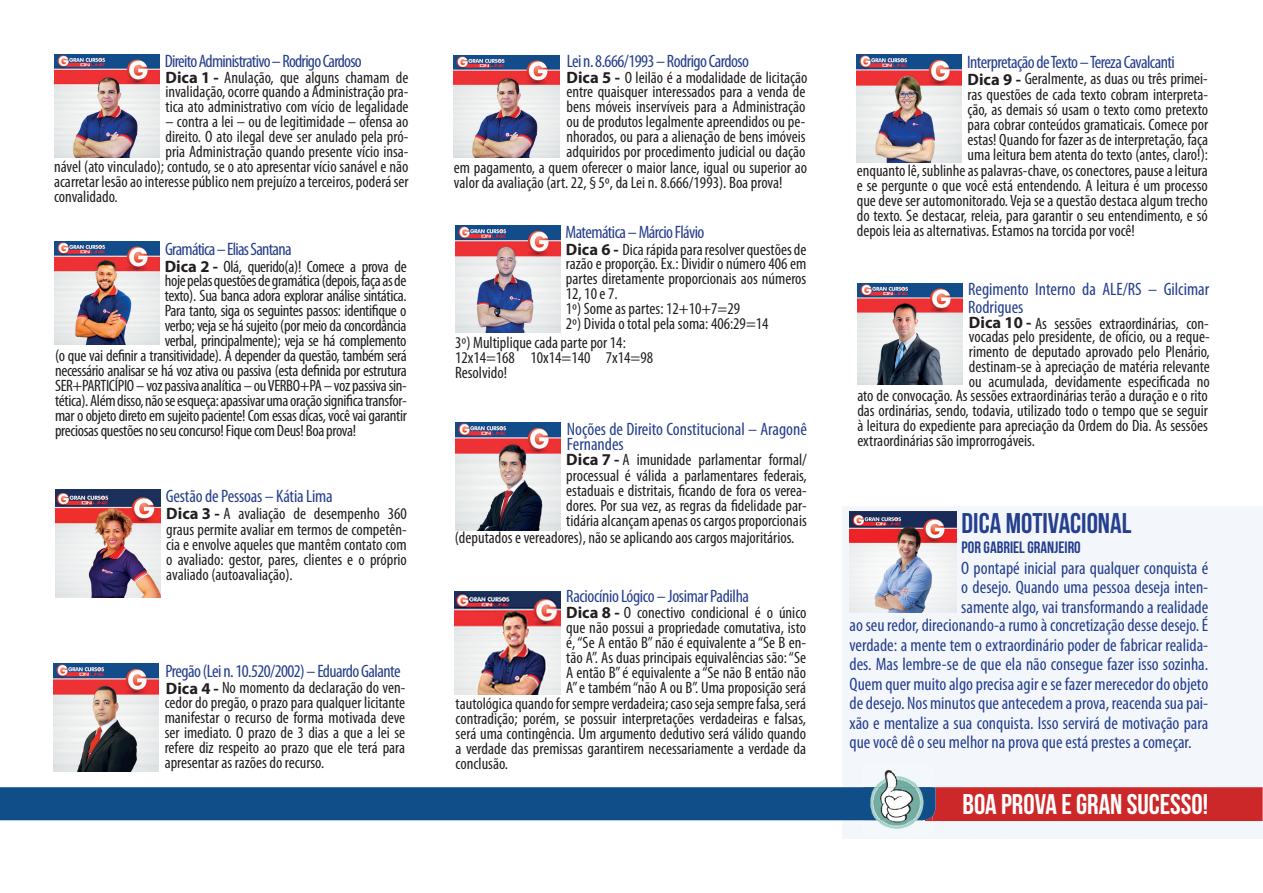
<style>
.page{position:relative;width:1263px;height:893px;background:#fff}
.page>*{position:absolute;margin:0;border:0;box-sizing:border-box;transform-origin:0 0}
.t1{font:700 28.5px "Bebas Neue";color:#fff}
.t2{font:700 28.5px "Bebas Neue";color:#253f8e}
.t3{font:condensed 18px/18px "Myriad Pro";color:#253f8e}
.t4{font:condensed 18px "Myriad Pro";letter-spacing:-.03em;color:#253f8e}
.t5{font:condensed 18px "Myriad Pro";letter-spacing:-.04em;color:#253f8e}
.t6{font:condensed 18px "Myriad Pro";letter-spacing:-.02em;color:#253f8e}
.t7{font:condensed 16.5px/15px "Myriad Pro";color:#231f20;text-align:justify}
.t8{font:condensed 16.5px "Myriad Pro";letter-spacing:-.02em;color:#231f20}
.t9{font:700 16.5px "Bebas Neue";color:#253f8e}
.s1{font-weight:700;font-stretch:normal}
</style>
<div class="page">
<img style="left:54px;top:54px;width:105px;height:103px">
<img style="left:455px;top:591px;width:105px;height:103px">
<img style="left:54px;top:241px;width:105px;height:103px">
<img style="left:456px;top:225px;width:105px;height:108px">
<img style="left:455px;top:423px;width:105px;height:107px">
<img style="left:54px;top:664px;width:105px;height:107px">
<img style="left:856px;top:54px;width:105px;height:108px">
<img style="left:55px;top:489px;width:105px;height:108px">
<img style="left:857px;top:283px;width:105px;height:102px">
<img style="left:454px;top:56px;width:105px;height:101px">
<div style="left:842px;top:507px;width:421px;height:332px;background:#f3f7fc"></div>
<div style="left:935px;top:787px;width:328px;height:34px;background:#cc2729"></div>
<img style="left:863px;top:765px;width:69px;height:69px">
<svg style="left:0;top:787px;width:935px;height:34px;background:#1d588e"></svg>
<img style="left:849px;top:512px;width:107px;height:101px">
<p class="t5" style="left:165px;top:52px;width:199px">Direito Administrativo – Rodrigo Cardoso</p>
<p class="t7" style="left:166px;top:70px;width:245px"><span class="s1">Dica 1 -</span> Anulação, que alguns chamam de</p>
<p class="t7" style="left:165px;top:84px;width:245px">invalidação, ocorre quando a Administração pra&shy;tica ato administrativo com vício de legalidade</p>
<p class="t7" style="left:165px;top:114px;width:245px">– contra a lei – ou de legitimidade – ofensa ao direito. O ato ilegal deve ser anulado pela pró&shy;pria Administração quando presente vício insa-</p>
<p class="t7" style="left:54px;top:159px;width:356px">nável (ato vinculado); contudo, se o ato apresentar vício sanável e não acarretar lesão ao interesse público nem prejuízo a terceiros, poderá ser convalidado.</p>
<p class="t5" style="left:165px;top:240px;width:128px">Gramática – Elias Santana</p>
<p class="t8" style="left:165px;top:257px;width:243px"><span class="s1">Dica 2 -</span> Olá, querido(a)! Comece a prova de</p>
<p class="t7" style="left:165px;top:273px;width:243px">hoje pelas questões de gramática (depois, faça as de texto). Sua banca adora explorar análise sintática.<br>Para tanto, siga os seguintes passos: identifique o verbo; veja se há sujeito (por meio da concordância verbal, principalmente); veja se há complemento</p>
<p class="t7" style="left:55px;top:348px;width:353px">(o que vai definir a transitividade). A depender da questão, também será necessário analisar se há voz ativa ou passiva (esta definida por estrutura SER+PARTICÍPIO – voz passiva analítica – ou VERBO+PA – voz passiva sin&shy;tética). Além disso, não se esqueça: apassivar uma oração significa transfor&shy;mar o objeto direto em sujeito paciente! Com essas dicas, você vai garantir preciosas questões no seu concurso! Fique com Deus! Boa prova!</p>
<p class="t3" style="left:166px;top:487px;width:168px">Gestão de Pessoas – Kátia Lima</p>
<p class="t7" style="left:166px;top:507px;width:242px"><span class="s1">Dica 3 -</span> A avaliação de desempenho 360</p>
<p class="t7" style="left:166px;top:522px;width:242px">graus permite avaliar em termos de competên&shy;cia e envolve aqueles que mantêm contato com o avaliado: gestor, pares, clientes e o próprio avaliado (autoavaliação).</p>
<p class="t4" style="left:165px;top:662px;width:237px">Pregão (Lei n. 10.520/2002) – Eduardo Galante</p>
<p class="t7" style="left:166px;top:681px;width:241px"><span class="s1">Dica 4 -</span> No momento da declaração do ven-</p>
<p class="t7" style="left:165px;top:695px;width:242px">cedor do pregão, o prazo para qualquer licitante manifestar o recurso de forma motivada deve ser imediato. O prazo de 3 dias a que a lei se refere diz respeito ao prazo que ele terá para apresentar as razões do recurso.</p>
<p class="t4" style="left:567px;top:52px;width:184px">Lei n. 8.666/1993 – Rodrigo Cardoso</p>
<p class="t4" style="left:967px;top:52px;width:209px">Interpretação de Texto – Tereza Cavalcanti</p>
<p class="t7" style="left:566px;top:71px;width:242px"><span class="s1">Dica 5 -</span> O leilão é a modalidade de licitação</p>
<p class="t7" style="left:967px;top:71px;width:242px"><span class="s1">Dica 9 -</span> Geralmente, as duas ou três primei-</p>
<p class="t7" style="left:566px;top:84px;width:240px">entre quaisquer interessados para a venda de bens móveis inservíveis para a Administração ou de produtos legalmente apreendidos ou pe&shy;nhorados, ou para a alienação de bens imóveis adquiridos por procedimento judicial ou dação</p>
<p class="t7" style="left:967px;top:87px;width:242px">ras questões de cada texto cobram interpreta&shy;ção, as demais só usam o texto como pretexto para cobrar conteúdos gramaticais. Comece por estas! Quando for fazer as de interpretação, faça uma leitura bem atenta do texto (antes, claro!):</p>
<p class="t7" style="left:454px;top:160px;width:354px">em pagamento, a quem oferecer o maior lance, igual ou superior ao valor da avaliação (art. 22, § 5º, da Lei n. 8.666/1993). Boa prova!</p>
<p class="t7" style="left:857px;top:163px;width:353px">enquanto lê, sublinhe as palavras-chave, os conectores, pause a leitura e se pergunte o que você está entendendo. A leitura é um processo que deve ser automonitorado. Veja se a questão destaca algum trecho do texto. Se destacar, releia, para garantir o seu entendimento, e só depois leia as alternativas. Estamos na torcida por você!</p>
<p class="t4" style="left:565px;top:223px;width:141px">Matemática – Márcio Flávio</p>
<p class="t7" style="left:566px;top:242px;width:242px"><span class="s1">Dica 6 -</span> Dica rápida para resolver questões de</p>
<p class="t7" style="left:566px;top:257px;width:242px;text-align:left">razão e proporção. Ex.: Dividir o número 406 em partes diretamente proporcionais aos números 12, 10 e 7.<br>1º) Some as partes: 12+10+7=29<br>2º) Divida o total pela soma: 406:29=14</p>
<p class="t7" style="left:455px;top:336px;width:200px;text-align:left">3º) Multiplique cada parte por 14:<br>12x14=168 10x14=140 7x14=98<br>Resolvido!</p>
<p class="t3" style="left:567px;top:422px;width:242px;line-height:15px">Noções de Direito Constitucional – Aragonê<br>Fernandes</p>
<p class="t7" style="left:566px;top:452px;width:242px"><span class="s1">Dica 7 -</span> A imunidade parlamentar formal/</p>
<p class="t7" style="left:566px;top:468px;width:242px">processual é válida a parlamentares federais, estaduais e distritais, ficando de fora os verea&shy;dores. Por sua vez, as regras da fidelidade par&shy;tidária alcançam apenas os cargos proporcionais</p>
<p class="t7" style="left:455px;top:531px;width:341px">(deputados e vereadores), não se aplicando aos cargos majoritários.</p>
<p class="t6" style="left:566px;top:586px;width:184px">Raciocínio Lógico – Josimar Padilha</p>
<p class="t7" style="left:566px;top:605px;width:242px"><span class="s1">Dica 8 -</span> O conectivo condicional é o único</p>
<p class="t7" style="left:566px;top:620px;width:241px">que não possui a propriedade comutativa, isto é, “Se A então B” não é equivalente a “Se B en&shy;tão A”. As duas principais equivalências são: “Se A então B” é equivalente a “Se não B então não A” e também “não A ou B”. Uma proposição será</p>
<p class="t7" style="left:456px;top:697px;width:352px">tautológica quando for sempre verdadeira; caso seja sempre falsa, será contradição; porém, se possuir interpretações verdadeiras e falsas, será uma contingência. Um argumento dedutivo será válido quando a verdade das premissas garantirem necessariamente a verdade da conclusão.</p>
<p class="t3" style="left:968px;top:280px;width:242px">Regimento Interno da ALE/RS – Gilcimar<br>Rodrigues</p>
<p class="t7" style="left:969px;top:316px;width:241px"><span class="s1">Dica 10 -</span> As sessões extraordinárias, con-</p>
<p class="t7" style="left:969px;top:329px;width:242px">vocadas pelo presidente, de ofício, ou a reque&shy;rimento de deputado aprovado pelo Plenário, destinam-se à apreciação de matéria relevante ou acumulada, devidamente especificada no</p>
<p class="t7" style="left:857px;top:388px;width:352px">ato de convocação. As sessões extraordinárias terão a duração e o rito das ordinárias, sendo, todavia, utilizado todo o tempo que se seguir à leitura do expediente para apreciação da Ordem do Dia. As sessões extraordinárias são improrrogáveis.</p>
<h1 class="t2" style="left:962px;top:507px;width:171px">DICA MOTIVACIONAL</h1>
<p class="t9" style="left:962px;top:538px;width:121px">POR GABRIEL GRANJEIRO</p>
<p class="t3" style="left:961px;top:559px;width:248px">O pontapé inicial para qualquer conquista é</p>
<p class="t3" style="left:961px;top:579px;width:248px">o desejo. Quando uma pessoa deseja inten-</p>
<p class="t3" style="left:961px;top:598px;width:249px">samente algo, vai transformando a realidade</p>
<p class="t3" style="left:849px;top:616px;width:360px">ao seu redor, direcionando-a rumo à concretização desse desejo. É</p>
<p class="t3" style="left:849px;top:636px;width:360px">verdade: a mente tem o extraordinário poder de fabricar realida-</p>
<p class="t3" style="left:849px;top:655px;width:360px">des. Mas lembre-se de que ela não consegue fazer isso sozinha.</p>
<p class="t3" style="left:849px;top:675px;width:360px">Quem quer muito algo precisa agir e se fazer merecedor do objeto</p>
<p class="t3" style="left:849px;top:694px;width:360px">de desejo. Nos minutos que antecedem a prova, reacenda sua pai-</p>
<p class="t3" style="left:849px;top:714px;width:360px">xão e mentalize a sua conquista. Isso servirá de motivação para</p>
<p class="t3" style="left:849px;top:733px;width:343px">que você dê o seu melhor na prova que está prestes a começar.</p>
<h1 class="t1" style="left:962px;top:788px;width:247px">BOA PROVA E GRAN SUCESSO!</h1>
</div>
